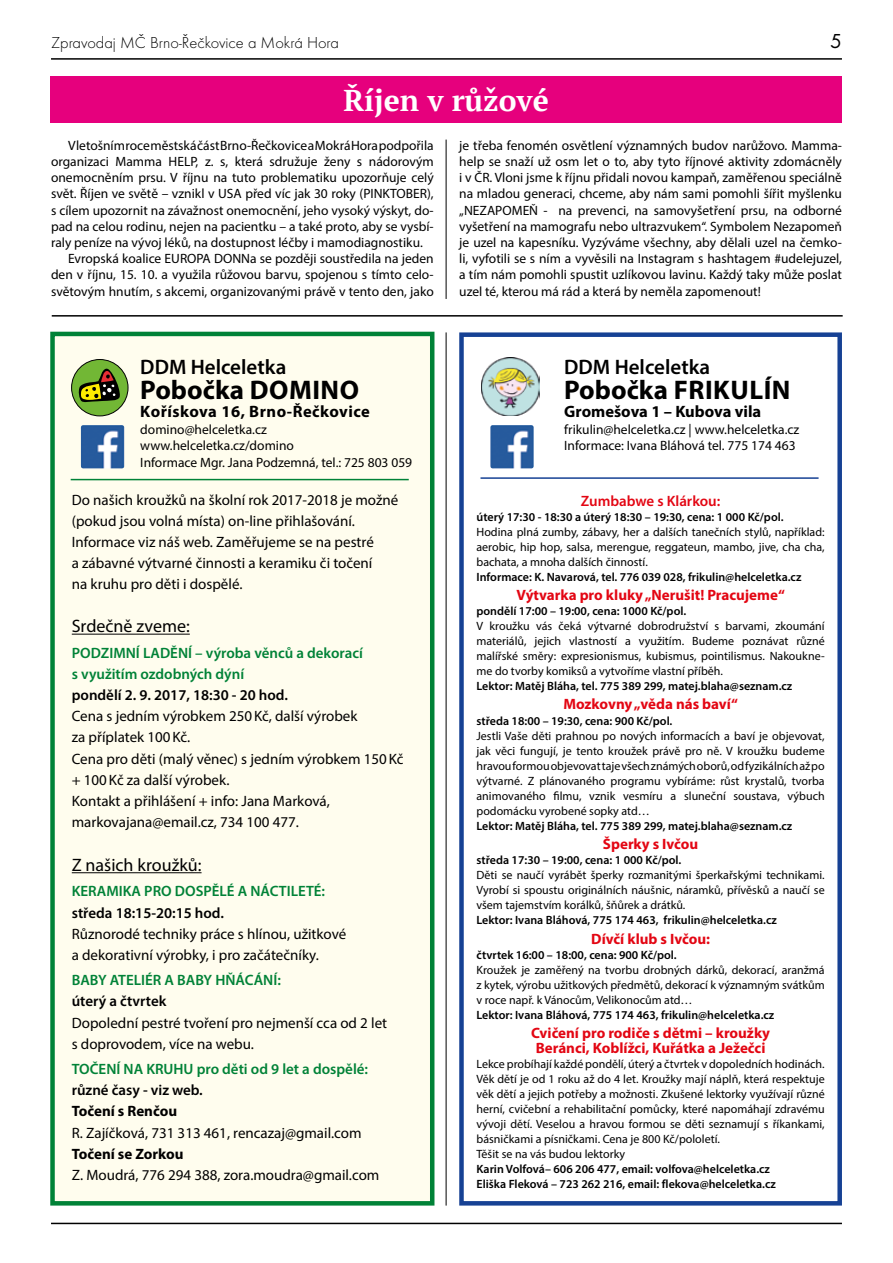
<style>
.page{position:relative;width:893px;height:1263px;background:#fff}
.page>*{position:absolute;margin:0;border:0;box-sizing:border-box;transform-origin:0 0}
.t1{font:700 30px "PT Serif";color:#fff}
.t2{font:700 27px "Myriad Pro";letter-spacing:.005em;color:#000}
.t3{font:600 21px "Myriad Pro";color:#000}
.t4{font:21px "Futura TOT";color:#000}
.t5{font:18px "Myriad Pro";color:#000}
.t6{font:16.5px "Futura TOT Ligh";color:#000}
.t7{font:700 16.5px "Myriad Pro";letter-spacing:.02em;color:#000}
.t8{font:700 16.5px "Myriad Pro";color:#000}
.t9{font:15px/21.1px "Myriad Pro";color:#000}
.t10{font:700 15px/15px "Myriad Pro";color:#e30613;text-align:center}
.t11{font:600 15px/21.1px "Myriad Pro";color:#008237}
.t12{font:600 15px "Myriad Pro";color:#000}
.t13{font:700 15px "Myriad Pro";color:#000}
.t14{font:600 15px "Myriad Pro";color:#e30613}
.t15{font:13.5px/16.2px "Myriad Pro";color:#000}
.t16{font:12px/15px "Myriad Pro";color:#000;text-align:justify}
.t17{font:600 12px/15px "Myriad Pro";color:#000}
</style>
<div class="page">
<hr style="left:51px;top:58px;width:791px;height:2px;background:#000">
<hr style="left:51px;top:1223px;width:791px;height:1px;background:#000">
<hr style="left:446px;top:332px;width:1px;height:873px;background:#000">
<div style="left:459px;top:332px;width:383px;height:873px;border:4px solid #164194"></div>
<div style="left:53px;top:334px;width:379px;height:869px;background:#fffdee"></div>
<hr style="left:72px;top:634px;width:118px;height:1px;background:#000">
<hr style="left:72px;top:872px;width:130px;height:1px;background:#000">
<div style="left:50px;top:332px;width:384px;height:873px;border:4px solid #008237"></div>
<div style="left:72px;top:359px;width:56px;height:57px;background:#72b735;border-radius:50%"></div>
<div style="left:71px;top:359px;width:57px;height:57px;border:1px solid #010202;border-radius:50%"></div>
<svg style="left:78px;top:367px;width:42px;height:36px"></svg>
<hr style="left:480px;top:477px;width:339px;height:2px;background:#164194">
<hr style="left:71px;top:479px;width:338px;height:1px;background:#008237">
<img style="left:481px;top:358px;width:58px;height:58px">
<img style="left:490px;top:425px;width:44px;height:44px">
<img style="left:81px;top:425px;width:43px;height:44px">
<hr style="left:446px;top:140px;width:1px;height:159px;background:#000">
<div style="left:50px;top:76px;width:792px;height:47px;background:#e6007d"></div>
<hr style="left:52px;top:315px;width:791px;height:2px;background:#000">
<h3 class="t6" style="left:51px;top:33px;width:289px">Zpravodaj MČ Brno-Řečkovice a Mokrá Hora</h3>
<h3 class="t4" style="left:830px;top:28px;width:13px">5</h3>
<h1 class="t1" style="left:343px;top:80px;width:207px">Říjen v růžové</h1>
<p class="t15" style="left:68px;top:137px;width:367px">V letošním roce městská část Brno-Řečkovice a Mokrá Hora podpořila</p>
<p class="t15" style="left:51px;top:153px;width:384px">organizaci Mamma HELP, z. s, která sdružuje ženy s nádorovým</p>
<p class="t15" style="left:51px;top:169px;width:384px">onemocněním prsu. V říjnu na tuto problematiku upozorňuje celý</p>
<p class="t15" style="left:51px;top:185px;width:384px">svět. Říjen ve světě – vznikl v USA před víc jak 30 roky (PINKTOBER),</p>
<p class="t15" style="left:51px;top:202px;width:384px">s cílem upozornit na závažnost onemocnění, jeho vysoký výskyt, do-</p>
<p class="t15" style="left:51px;top:218px;width:384px">pad na celou rodinu, nejen na pacientku – a také proto, aby se vysbí-</p>
<p class="t15" style="left:51px;top:234px;width:373px">raly peníze na vývoj léků, na dostupnost léčby i mamodiagnostiku.</p>
<p class="t15" style="left:68px;top:250px;width:367px">Evropská koalice EUROPA DONNa se později soustředila na jeden</p>
<p class="t15" style="left:51px;top:266px;width:384px">den v říjnu, 15. 10. a využila růžovou barvu, spojenou s tímto celo-</p>
<p class="t15" style="left:51px;top:283px;width:384px">světovým hnutím, s akcemi, organizovanými právě v tento den, jako</p>
<h3 class="t3" style="left:140px;top:353px;width:148px">DDM Helceletka</h3>
<h2 class="t2" style="left:140px;top:372px;width:220px">Pobočka DOMINO</h2>
<h3 class="t7" style="left:140px;top:401px;width:231px">Kořískova 16, Brno-Řečkovice</h3>
<p class="t15" style="left:140px;top:421px;width:273px">domino@helceletka.cz www.helceletka.cz/domino<br>Informace Mgr. Jana Podzemná, tel.: 725 803 059</p>
<p class="t9" style="left:72px;top:489px;width:328px">Do našich kroužků na školní rok 2017-2018 je možné (pokud jsou volná místa) on-line přihlašování.<br>Informace viz náš web. Zaměřujeme se na pestré<br>a zábavné výtvarné činnosti a keramiku či točení<br>na kruhu pro děti i dospělé.</p>
<h3 class="t5" style="left:72px;top:615px;width:120px">Srdečně zveme:</h3>
<p class="t11" style="left:72px;top:642px;width:293px">PODZIMNÍ LADĚNÍ – výroba věnců a dekorací s využitím ozdobných dýní</p>
<p class="t12" style="left:72px;top:685px;width:218px">pondělí 2. 9. 2017, 18:30 - 20 hod.</p>
<p class="t9" style="left:72px;top:705px;width:333px">Cena s jedním výrobkem 250Kč, další výrobek<br>za příplatek 100Kč.<br>Cena pro děti (malý věnec) s jedním výrobkem 150Kč + 100Kč za další výrobek.<br>Kontakt a přihlášení + info: Jana Marková, markovajana@email.cz, 734 100 477.</p>
<h3 class="t5" style="left:72px;top:854px;width:131px">Z našich kroužků:</h3>
<p class="t11" style="left:72px;top:880px;width:255px">KERAMIKA PRO DOSPĚLÉ A NÁCTILETÉ:</p>
<p class="t12" style="left:72px;top:903px;width:154px">středa 18:15-20:15 hod.</p>
<p class="t9" style="left:72px;top:923px;width:276px">Různorodé techniky práce s hlínou, užitkové a dekorativní výrobky, i pro začátečníky.</p>
<p class="t11" style="left:72px;top:969px;width:211px">BABY ATELIÉR A BABY HŇÁCÁNÍ:</p>
<p class="t12" style="left:72px;top:992px;width:96px">úterý a čtvrtek</p>
<p class="t9" style="left:72px;top:1012px;width:317px">Dopolední pestré tvoření pro nejmenší cca od 2 let s doprovodem, více na webu.</p>
<p class="t11" style="left:72px;top:1058px;width:298px">TOČENÍ NA KRUHU pro děti od 9 let a dospělé:</p>
<p class="t12" style="left:72px;top:1081px;width:133px">různé časy - viz web.</p>
<p class="t13" style="left:72px;top:1101px;width:107px">Točení s Renčou</p>
<p class="t9" style="left:72px;top:1122px;width:291px">R. Zajíčková, 731 313 461, rencazaj@gmail.com</p>
<p class="t13" style="left:72px;top:1144px;width:113px">Točení se Zorkou</p>
<p class="t9" style="left:72px;top:1164px;width:309px">Z. Moudrá, 776 294 388, zora.moudra@gmail.com</p>
<p class="t15" style="left:459px;top:137px;width:384px;text-align:justify">je třeba fenomén osvětlení významných budov narůžovo. Mamma&shy;help se snaží už osm let o to, aby tyto říjnové aktivity zdomácněly i v ČR. Vloni jsme k říjnu přidali novou kampaň, zaměřenou speciálně na mladou generaci, chceme, aby nám sami pomohli šířit myšlenku „NEZAPOMEŇ - na prevenci, na samovyšetření prsu, na odborné vyšetření na mamografu nebo ultrazvukem“. Symbolem Nezapomeň je uzel na kapesníku. Vyzýváme všechny, aby dělali uzel na čemko&shy;li, vyfotili se s ním a vyvěsili na Instagram s hashtagem #udelejuzel, a tím nám pomohli spustit uzlíkovou lavinu. Každý taky může poslat uzel té, kterou má rád a která by neměla zapomenout!</p>
<h3 class="t3" style="left:564px;top:353px;width:148px">DDM Helceletka</h3>
<h2 class="t2" style="left:564px;top:372px;width:213px">Pobočka Frikulín</h2>
<h3 class="t8" style="left:564px;top:401px;width:199px">Gromešova 1 – Kubova vila</h3>
<p class="t15" style="left:564px;top:421px;width:237px">frikulin@helceletka.cz | www.helceletka.cz<br>Informace: Ivana Bláhová tel. 775 174 463</p>
<p class="t14" style="left:581px;top:491px;width:141px">Zumbabwe s Klárkou:</p>
<p class="t17" style="left:476px;top:509px;width:309px">úterý 17:30 - 18:30 a úterý 18:30 – 19:30, cena: 1 000 Kč/pol.</p>
<p class="t16" style="left:476px;top:524px;width:350px">Hodina plná zumby, zábavy, her a dalších tanečních stylů, například: aerobic, hip hop, salsa, merengue, reggateun, mambo, jive, cha cha, bachata, a mnoha dalších činností.</p>
<p class="t17" style="left:476px;top:569px;width:326px">Informace: K. Navarová, tel. 776 039 028, frikulin@helceletka.cz</p>
<p class="t10" style="left:516px;top:587px;width:270px">Výtvarka pro kluky „Nerušit! Pracujeme“</p>
<p class="t17" style="left:476px;top:603px;width:211px">pondělí 17:00 – 19:00, cena: 1000 Kč/pol.</p>
<p class="t16" style="left:476px;top:618px;width:350px">V kroužku vás čeká výtvarné dobrodružství s barvami, zkoumání materiálů, jejich vlastností a využitím. Budeme poznávat různé malířské směry: expresionismus, kubismus, pointilismus. Nakoukne&shy;me do tvorby komiksů a vytvoříme vlastní příběh.</p>
<p class="t17" style="left:476px;top:678px;width:317px">Lektor: Matěj Bláha, tel. 775 389 299, matej.blaha@seznam.cz</p>
<p class="t10" style="left:563px;top:696px;width:176px">Mozkovny „věda nás baví“</p>
<p class="t17" style="left:476px;top:713px;width:197px">středa 18:00 – 19:30, cena: 900 Kč/pol.</p>
<p class="t16" style="left:476px;top:728px;width:350px">Jestli Vaše děti prahnou po nových informacích a baví je objevovat, jak věci fungují, je tento kroužek právě pro ně. V kroužku budeme hravou formou objevovat taje všech známých oborů, od fyzikálních až po výtvarné. Z plánovaného programu vybíráme: růst krystalů, tvorba animovaného filmu, vznik vesmíru a sluneční soustava, výbuch podomácku vyrobené sopky atd…</p>
<p class="t17" style="left:476px;top:818px;width:317px">Lektor: Matěj Bláha, tel. 775 389 299, matej.blaha@seznam.cz</p>
<p class="t10" style="left:603px;top:836px;width:97px">Šperky s Ivčou</p>
<p class="t17" style="left:476px;top:852px;width:206px">středa 17:30 – 19:00, cena: 1 000 Kč/pol.</p>
<p class="t16" style="left:476px;top:867px;width:350px">Děti se naučí vyrábět šperky rozmanitými šperkařskými technikami.<br>Vyrobí si spoustu originálních náušnic, náramků, přívěsků a naučí se všem tajemstvím korálků, šňůrek a drátků.</p>
<p class="t17" style="left:476px;top:912px;width:302px">Lektor: Ivana Bláhová, 775 174 463, frikulin@helceletka.cz</p>
<p class="t10" style="left:591px;top:930px;width:120px">Dívčí klub s Ivčou:</p>
<p class="t17" style="left:476px;top:947px;width:202px">čtvrtek 16:00 – 18:00, cena: 900 Kč/pol.</p>
<p class="t16" style="left:476px;top:962px;width:350px">Kroužek je zaměřený na tvorbu drobných dárků, dekorací, aranžmá z kytek, výrobu užitkových předmětů, dekorací k významným svátkům v roce např. k Vánocům, Velikonocům atd…</p>
<p class="t17" style="left:476px;top:1007px;width:299px">Lektor: Ivana Bláhová, 775 174 463, frikulin@helceletka.cz</p>
<p class="t10" style="left:531px;top:1025px;width:240px">Cvičení pro rodiče s dětmi – kroužky<br>Beránci, Koblížci, Kuřátka a Ježečci</p>
<p class="t16" style="left:476px;top:1056px;width:350px;text-align:left">Lekce probíhají každé pondělí, úterý a čtvrtek v dopoledních hodinách.<br>Věk dětí je od 1 roku až do 4 let. Kroužky mají náplň, která respektuje věk dětí a jejich potřeby a možnosti. Zkušené lektorky využívají různé herní, cvičební a rehabilitační pomůcky, které napomáhají zdravému vývoji dětí. Veselou a hravou formou se děti seznamují s říkankami, básničkami a písničkami. Cena je 800 Kč/pololetí.<br>Těšit se na vás budou lektorky</p>
<p class="t17" style="left:476px;top:1161px;width:301px">Karin Volfová– 606 206 477, email: volfova@helceletka.cz<br>Eliška Fleková – 723 262 216, email: flekova@helceletka.cz</p>
</div>
